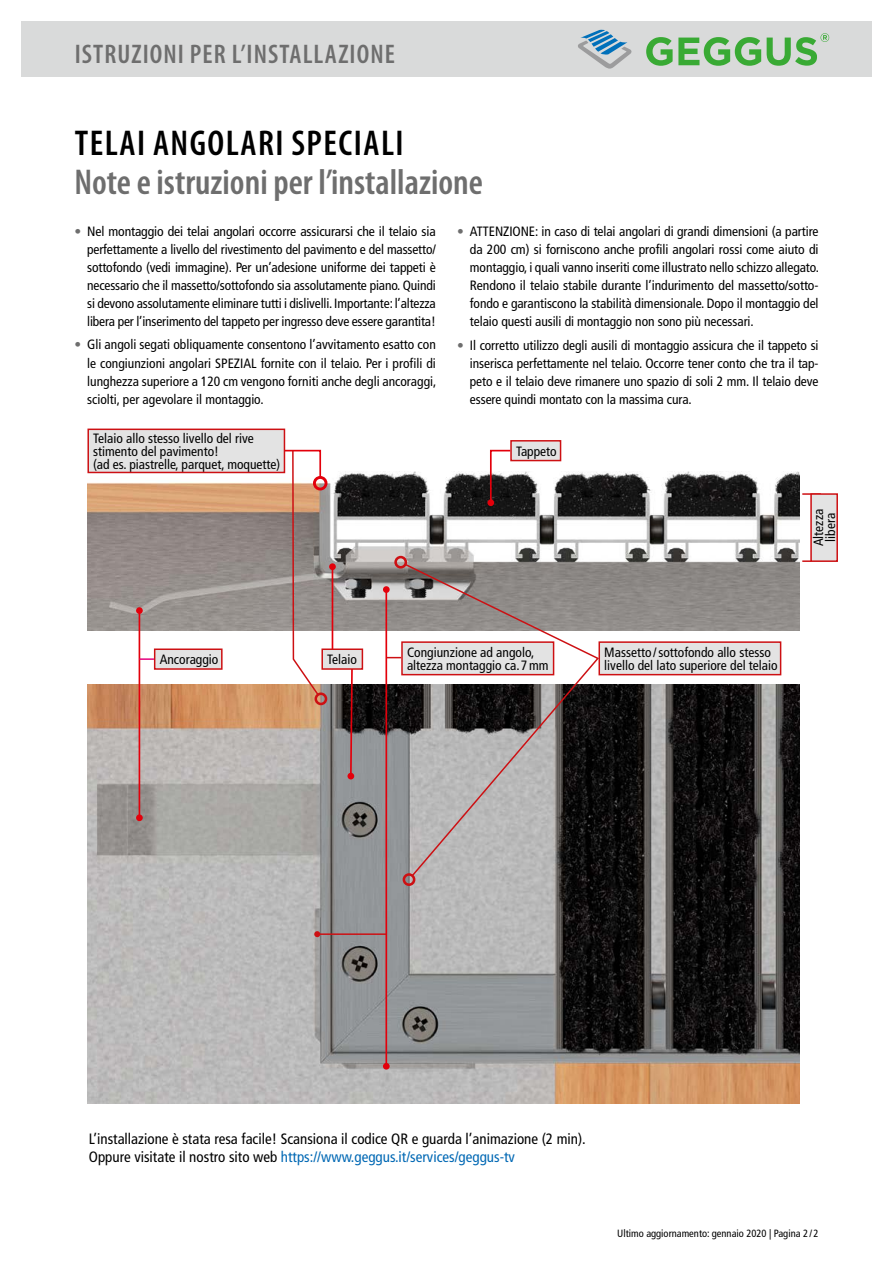
<style>
.page{position:relative;width:893px;height:1263px;background:#fff}
.page>*{position:absolute;margin:0;border:0;box-sizing:border-box;transform-origin:0 0}
.t1{font:600 condensed 36px "Myriad Pro";color:#6e6e6e}
.t2{font:600 condensed 36px "Myriad Pro";letter-spacing:.04em;color:#000}
.t3{font:600 condensed 27px "Myriad Pro";letter-spacing:.04em;color:#6e6e6e}
.t4{font:condensed 15px/18px "Frutiger LT Std";color:#000}
.t5{font:condensed 13.5px/18.1px "Frutiger LT Std";color:#000;text-align:justify}
.t6{font:condensed 10.5px "Frutiger LT Std";color:#000}
.s1{color:#6e6e6e}
.s2{color:#0068b4}
</style>
<div class="page">
<div style="left:21px;top:21px;width:851px;height:56px;background:#d9dada"></div>
<img style="left:87px;top:471px;width:712px;height:160px">
<div style="left:313px;top:476px;width:14px;height:14px;border:3px solid #e3000b;border-radius:50%"></div>
<svg style="left:489px;top:449px;width:23px;height:55px"></svg>
<div style="left:487px;top:499px;width:7px;height:7px;background:#e3000b;border-radius:50%"></div>
<svg style="left:802px;top:493px;width:8px;height:2px"></svg>
<svg style="left:802px;top:560px;width:8px;height:2px"></svg>
<img style="left:87px;top:685px;width:712px;height:418px">
<hr style="left:139px;top:611px;width:1px;height:207px;background:#e3000b">
<div style="left:136px;top:607px;width:7px;height:7px;background:#e3000b;border-radius:50%"></div>
<div style="left:136px;top:814px;width:7px;height:7px;background:#e3000b;border-radius:50%"></div>
<svg style="left:139px;top:658px;width:15px;height:2px"></svg>
<svg style="left:331px;top:565px;width:23px;height:213px"></svg>
<div style="left:329px;top:563px;width:7px;height:7px;background:#e3000b;border-radius:50%"></div>
<div style="left:347px;top:773px;width:7px;height:6px;background:#e3000b;border-radius:50%"></div>
<hr style="left:385px;top:589px;width:2px;height:477px;background:#e3000b">
<div style="left:383px;top:586px;width:7px;height:7px;background:#e3000b;border-radius:50%"></div>
<div style="left:383px;top:1063px;width:7px;height:6px;background:#e3000b;border-radius:50%"></div>
<svg style="left:387px;top:657px;width:14px;height:1px"></svg>
<hr style="left:317px;top:933px;width:70px;height:2px;background:#cd1013">
<svg style="left:314px;top:931px;width:6px;height:6px"></svg>
<svg style="left:403px;top:562px;width:197px;height:316px"></svg>
<div style="left:394px;top:556px;width:13px;height:13px;border:3px solid #cd1013;border-radius:50%"></div>
<div style="left:403px;top:873px;width:12px;height:13px;border:3px solid #cd1013;border-radius:50%"></div>
<svg style="left:279px;top:449px;width:43px;height:248px"></svg>
<div style="left:315px;top:692px;width:12px;height:13px;border:3px solid #cd1013;border-radius:50%"></div>
<div style="left:599px;top:642px;width:182px;height:33px;background:#e3e3e3"></div>
<div style="left:598px;top:641px;width:183px;height:34px;border:2px solid #cd1013"></div>
<div style="left:155px;top:649px;width:67px;height:20px;background:#e3e3e3"></div>
<div style="left:154px;top:648px;width:69px;height:22px;border:2px solid #cd1013"></div>
<div style="left:88px;top:429px;width:196px;height:43px;background:#e3e3e3"></div>
<div style="left:87px;top:429px;width:198px;height:44px;border:2px solid #cd1013"></div>
<div style="left:511px;top:441px;width:50px;height:20px;background:#e3e3e3"></div>
<div style="left:510px;top:440px;width:51px;height:21px;border:2px solid #cd1013"></div>
<div style="left:322px;top:649px;width:40px;height:20px;background:#e3e3e3"></div>
<div style="left:321px;top:648px;width:42px;height:22px;border:2px solid #cd1013"></div>
<div style="left:811px;top:494px;width:26px;height:67px;background:#e3e3e3"></div>
<div style="left:810px;top:493px;width:28px;height:69px;border:2px solid #cd1013"></div>
<svg style="left:646px;top:37px;width:115px;height:29px"></svg>
<svg style="left:767px;top:33px;width:62px;height:33px"></svg>
<svg style="left:578px;top:30px;width:54px;height:39px"></svg>
<h2 class="t3" style="left:75px;top:37px;width:322px">ISTRUZIONI PER L’INSTALLAZIONE</h2>
<h1 class="t2" style="left:75px;top:120px;width:330px">TELAI ANGOLARI SPECIALI</h1>
<h1 class="t1" style="left:74px;top:159px;width:410px">Note e istruzioni per l’installazione</h1>
<p class="t5" style="left:87px;top:222px;width:350px;text-indent:-13px"><span class="s1">•</span> Nel montaggio dei telai angolari occorre assicurarsi che il telaio sia perfettamente a livello del rivestimento del pavimento e del massetto/ sottofondo (vedi immagine). Per un’adesione uniforme dei tappeti è necessario che il massetto/sottofondo sia assolutamente piano. Quindi si devono assolutamente eliminare tutti i dislivelli. Importante: l’altezza libera per l’inserimento del tappeto per ingresso deve essere garantita!</p>
<p class="t5" style="left:87px;top:336px;width:351px;text-indent:-13px"><span class="s1">•</span> Gli angoli segati obliquamente consentono l’avvitamento esatto con le congiunzioni angolari SPEZIAL fornite con il telaio. Per i profili di lunghezza superiore a 120 cm vengono forniti anche degli ancoraggi, sciolti, per agevolare il montaggio.</p>
<p class="t5" style="left:93px;top:431px;width:189px;line-height:13.4px;text-align:left">Telaio allo stesso livello del rive stimento del pavimento!<br>(ad es. piastrelle, parquet, moquette)</p>
<p class="t5" style="left:470px;top:222px;width:351px;text-indent:-13px"><span class="s1">•</span> ATTENZIONE: in caso di telai angolari di grandi dimensioni (a partire da 200 cm) si forniscono anche profili angolari rossi come aiuto di montaggio, i quali vanno inseriti come illustrato nello schizzo allegato.<br>Rendono il telaio stabile durante l’indurimento del massetto/sotto&shy;fondo e garantiscono la stabilità dimensionale. Dopo il montaggio del telaio questi ausili di montaggio non sono più necessari.</p>
<p class="t5" style="left:470px;top:336px;width:350px;text-indent:-13px"><span class="s1">•</span> Il corretto utilizzo degli ausili di montaggio assicura che il tappeto si inserisca perfettamente nel telaio. Occorre tener conto che tra il tap&shy;peto e il telaio deve rimanere uno spazio di soli 2 mm. Il telaio deve essere quindi montato con la massima cura.</p>
<p class="t5" style="left:516px;top:442px;width:42px">Tappeto</p>
<p class="t5" style="left:813px;top:546px;width:39px;line-height:12px;text-align:center;rotate:-90deg">Altezza libera</p>
<p class="t5" style="left:160px;top:650px;width:60px">Ancoraggio</p>
<p class="t5" style="left:327px;top:650px;width:31px">Telaio</p>
<p class="t5" style="left:407px;top:645px;width:143px;line-height:13.4px">Congiunzione ad angolo, altezza montaggio ca.7mm</p>
<p class="t5" style="left:604px;top:645px;width:175px;line-height:13.4px">Massetto /sottofondo allo stesso livello del lato superiore del telaio</p>
<p class="t4" style="left:89px;top:1130px;width:499px">L’installazione è stata resa facile! Scansiona il codice QR e guarda l’animazione (2 min).<br>Oppure visitate il nostro sito web <span class="s2">https://www.geggus.it/services/geggus-tv</span></p>
<p class="t6" style="left:617px;top:1227px;width:203px">Ultimo aggiornamento: gennaio 2020 | Pagina 2 / 2</p>
</div>
